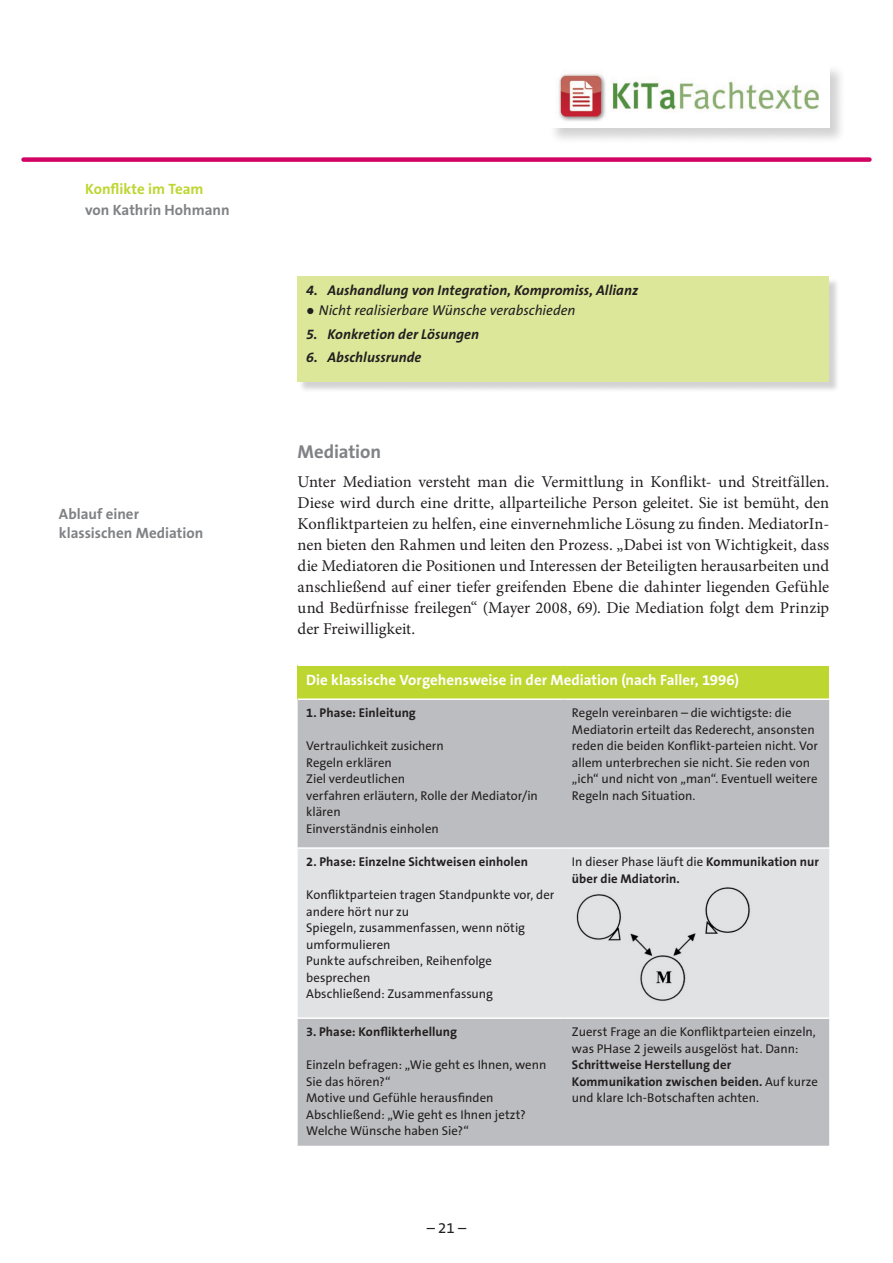
<style>
.page{position:relative;width:893px;height:1263px;background:#fff}
.page>*{position:absolute;margin:0;border:0;box-sizing:border-box;transform-origin:0 0}
.Überschrift_3{font:700 18.75px "The Sans B7";letter-spacing:-.01em;color:#808285}
.Studientext-Fließtex{font:16.5px/21px "Minion Pro";color:#231f20;text-align:justify}
.Tabellenkopf{font:700 15px "The Sans B7";color:#fff}
.Marginalie{font:700 15px/19.5px "The Sans B7";color:#808285}
.t1{font:700 15px "The Sans B7";letter-spacing:-.005em;color:#bed630}
.t2{font:15px "The Sans B5 Plain";color:#231f20}
.Farbiger_Kasten{font:italic 700 14.25px "The Sans B7";letter-spacing:.005em;color:#231f20}
.t3{font:italic 14.25px "The Sans B5 Plain";color:#231f20}
.Tabellentext{font:12.75px/16.5px "The Sans B5 Plain";color:#231f20}
.Tabellentext-2{font:700 12.75px/16.5px "The Sans B7";letter-spacing:.005em;color:#231f20}
.s1{font-family:"Times New Roman";font-style:normal}
.s2{font-family:"The Sans B5 Plain";font-weight:400}
.s3{font-family:"The Sans B7";font-weight:700}
</style>
<div class="page">
<div style="left:24px;top:157px;width:845px;height:5px;background:#d10364"></div>
<div style="left:548px;top:63px;width:298px;height:82px;background:#231f20;opacity:.2"></div>
<img style="left:549px;top:64px;width:280px;height:64px">
<div style="left:299px;top:278px;width:541px;height:114px;background:#231f20;opacity:.2"></div>
<div style="left:298px;top:276px;width:531px;height:105px;background:#dde799"></div>
<div style="left:298px;top:665px;width:531px;height:34px;background:#bed630"></div>
<div style="left:298px;top:700px;width:531px;height:446px;background:#bcbdc0"></div>
<div style="left:298px;top:849px;width:531px;height:168px;background:#e1e2e4"></div>
<hr style="left:298px;top:664px;width:265px;height:2px;background:#fff">
<hr style="left:563px;top:664px;width:266px;height:2px;background:#fff">
<hr style="left:298px;top:698px;width:265px;height:2px;background:#fff">
<hr style="left:563px;top:698px;width:266px;height:2px;background:#fff">
<hr style="left:298px;top:847px;width:265px;height:2px;background:#fff">
<hr style="left:563px;top:847px;width:266px;height:2px;background:#fff">
<hr style="left:298px;top:1017px;width:265px;height:2px;background:#fff">
<hr style="left:563px;top:1017px;width:266px;height:2px;background:#fff">
<img style="left:572px;top:886px;width:181px;height:123px">
<p class="t1" style="left:85px;top:181px;width:120px">Konflikte im Team</p>
<p class="Marginalie" style="left:85px;top:201px;width:146px">von Kathrin Hohmann</p>
<p class="Marginalie" style="left:59px;top:504px;width:146px">Ablauf einer klassischen Mediation</p>
<p class="Farbiger_Kasten" style="left:306px;top:283px;width:334px">4. Aushandlung von Integration, Kompromiss, Allianz</p>
<p class="t3" style="left:306px;top:302px;width:271px"><span class="s1">●</span> Nicht realisierbare Wünsche verabschieden</p>
<p class="Farbiger_Kasten" style="left:306px;top:326px;width:174px">5. Konkretion der Lösungen</p>
<p class="Farbiger_Kasten" style="left:306px;top:350px;width:117px">6. Abschlussrunde</p>
<p class="Überschrift_3" style="left:298px;top:441px;width:85px">Mediation</p>
<p class="Studientext-Fließtex" style="left:298px;top:472px;width:533px">Unter Mediation versteht man die Vermittlung in Konflikt- und Streitfällen.<br>Diese wird durch eine dritte, allparteiliche Person geleitet. Sie ist bemüht, den Konfliktparteien zu helfen, eine einvernehmliche Lösung zu finden. MediatorIn&shy;nen bieten den Rahmen und leiten den Prozess. „Dabei ist von Wichtigkeit, dass die Mediatoren die Positionen und Interessen der Beteiligten herausarbeiten und anschließend auf einer tiefer greifenden Ebene die dahinter liegenden Gefühle und Bedürfnisse freilegen“ (Mayer 2008, 69). Die Mediation folgt dem Prinzip der Freiwilligkeit.</p>
<p class="Tabellenkopf" style="left:306px;top:672px;width:434px">Die klassische Vorgehensweise in der Mediation (nach Faller, 1996)</p>
<p class="Tabellentext-2" style="left:306px;top:705px;width:111px">1. Phase: Einleitung</p>
<p class="Tabellentext" style="left:306px;top:738px;width:139px">Vertraulichkeit zusichern</p>
<p class="Tabellentext" style="left:306px;top:754px;width:87px">Regeln erklären</p>
<p class="Tabellentext" style="left:306px;top:771px;width:100px">Ziel verdeutlichen</p>
<p class="Tabellentext" style="left:306px;top:787px;width:233px">verfahren erläutern, Rolle der Mediator/in klären</p>
<p class="Tabellentext" style="left:306px;top:820px;width:134px">Einverständnis einholen</p>
<p class="Tabellentext" style="left:572px;top:705px;width:248px">Regeln vereinbaren – die wichtigste: die Mediatorin erteilt das Rederecht, ansonsten reden die beiden Konflikt-parteien nicht. Vor allem unterbrechen sie nicht. Sie reden von „ich“ und nicht von „man“. Eventuell weitere Regeln nach Situation.</p>
<p class="Tabellentext-2" style="left:306px;top:854px;width:223px">2. Phase: Einzelne Sichtweisen einholen</p>
<p class="Tabellentext" style="left:306px;top:887px;width:250px">Konfliktparteien tragen Standpunkte vor, der andere hört nur zu</p>
<p class="Tabellentext" style="left:306px;top:920px;width:220px">Spiegeln, zusammenfassen, wenn nötig umformulieren</p>
<p class="Tabellentext" style="left:306px;top:953px;width:187px">Punkte aufschreiben, Reihenfolge besprechen</p>
<p class="Tabellentext" style="left:306px;top:986px;width:188px">Abschließend: Zusammenfassung</p>
<p class="Tabellentext-2" style="left:306px;top:1024px;width:152px">3. Phase: Konflikterhellung</p>
<p class="Tabellentext" style="left:306px;top:1057px;width:242px">Einzeln befragen: „Wie geht es Ihnen, wenn<br>Sie das hören?“</p>
<p class="Tabellentext" style="left:306px;top:1090px;width:189px">Motive und Gefühle herausfinden</p>
<p class="Tabellentext" style="left:306px;top:1106px;width:221px">Abschließend: „Wie geht es Ihnen jetzt?<br>Welche Wünsche haben Sie?“</p>
<p class="Tabellentext-2" style="left:572px;top:854px;width:249px"><span class="s2">In dieser Phase läuft die</span> Kommunikation nur über die Mdiatorin.</p>
<p class="Tabellentext" style="left:572px;top:1024px;width:248px">Zuerst Frage an die Konfliktparteien einzeln, was PHase 2 jeweils ausgelöst hat. Dann:<br><span class="s3">Schrittweise Herstellung der Kommunikation zwischen beiden.</span> Auf kurze und klare Ich-Botschaften achten.</p>
<p class="t2" style="left:427px;top:1219px;width:41px">– 21 –</p>
</div>
